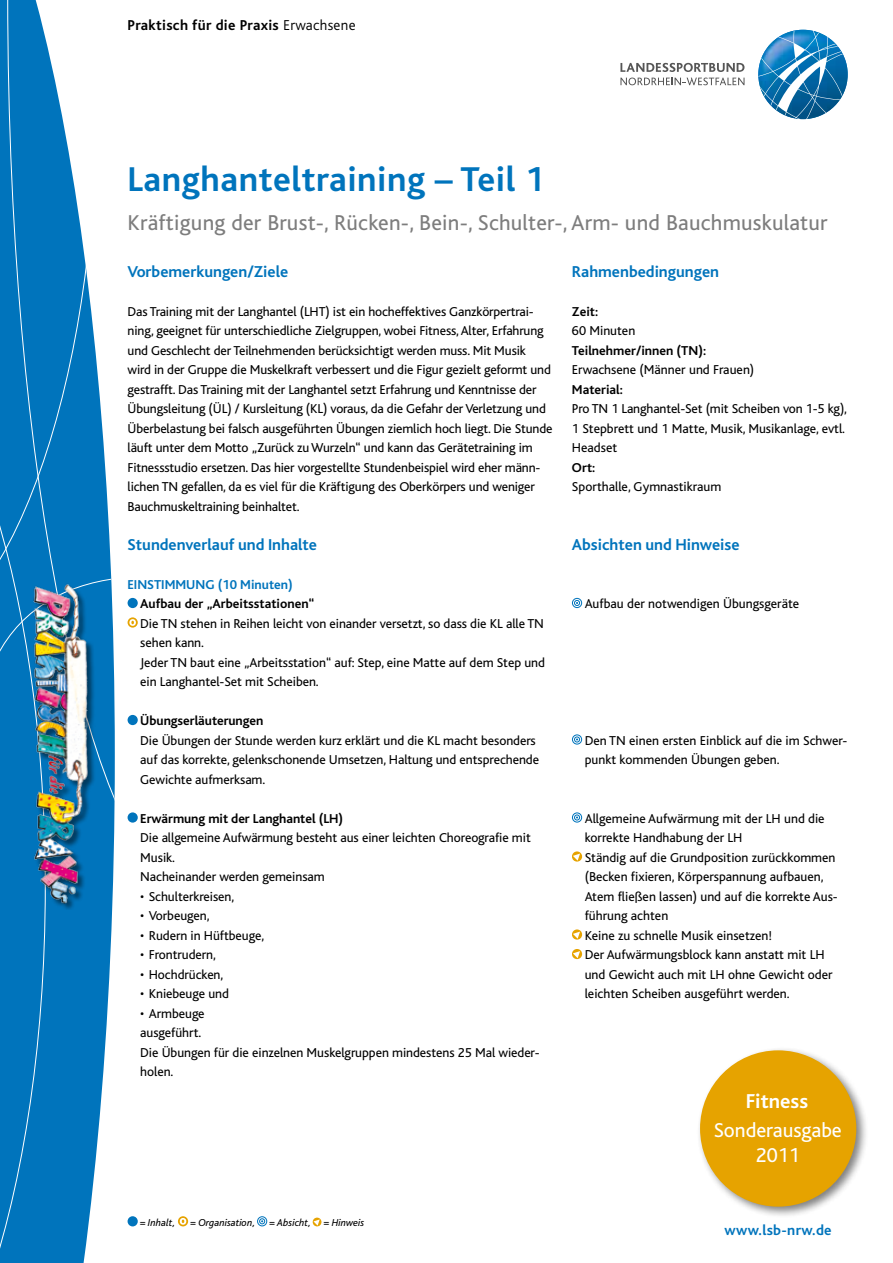
<style>
.page{position:relative;width:893px;height:1263px;background:#fff}
.page>*{position:absolute;margin:0;border:0;box-sizing:border-box;transform-origin:0 0}
.t1{font:700 36px "Bliss";letter-spacing:.015em;color:#0074bc}
.t2{font:22.5px "Bliss";letter-spacing:.01em;color:#7d7d7d}
.t3{font:21px/25.2px "Bliss";color:#fff;text-align:center}
.t4{font:700 21px "Bliss";color:#fff}
.t5{font:700 16.5px "Bliss";color:#0074bc}
.t6{font:700 15px "Bliss";letter-spacing:.02em;color:#000}
.t7{font:700 15px "Bliss";letter-spacing:.02em;color:#0074bc}
.t8{font:13.5px/19.5px "Bliss";letter-spacing:-.005em;color:#000}
.t9{font:700 13.5px "Bliss";color:#000}
.t10{font:700 13.5px "Bliss";color:#0074bc}
.t11{font:italic 10.5px "Bliss";color:#000}
.s1{font-weight:300}
</style>
<div class="page">
<div style="left:128px;top:598px;width:10px;height:10px;background:#0074bc;border-radius:50%"></div>
<svg style="left:128px;top:617px;width:10px;height:11px"></svg>
<svg style="left:129px;top:619px;width:7px;height:7px"></svg>
<div style="left:128px;top:715px;width:10px;height:10px;background:#0074bc;border-radius:50%"></div>
<div style="left:128px;top:812px;width:10px;height:11px;background:#0074bc;border-radius:50%"></div>
<svg style="left:620px;top:63px;width:124px;height:9px"></svg>
<svg style="left:620px;top:78px;width:124px;height:7px"></svg>
<svg style="left:758px;top:30px;width:90px;height:89px"></svg>
<div style="left:128px;top:1216px;width:10px;height:10px;background:#0074bc;border-radius:50%"></div>
<svg style="left:178px;top:1216px;width:10px;height:10px"></svg>
<svg style="left:180px;top:1218px;width:6px;height:7px"></svg>
<svg style="left:257px;top:1216px;width:10px;height:10px"></svg>
<svg style="left:312px;top:1217px;width:10px;height:10px"></svg>
<svg style="left:572px;top:598px;width:10px;height:10px"></svg>
<svg style="left:572px;top:734px;width:10px;height:11px"></svg>
<svg style="left:572px;top:812px;width:10px;height:11px"></svg>
<svg style="left:572px;top:851px;width:11px;height:11px"></svg>
<svg style="left:572px;top:929px;width:11px;height:11px"></svg>
<svg style="left:572px;top:949px;width:11px;height:11px"></svg>
<svg style="left:0;top:0;width:90px;height:301px"></svg>
<svg style="left:0;top:301px;width:115px;height:962px;background:#1e84c3"></svg>
<div style="left:35px;top:585px;width:61px;height:324px;background:#000;opacity:.5"></div>
<img style="left:26px;top:574px;width:62px;height:335px">
<div style="left:696px;top:1046px;width:173px;height:173px;background:#000;opacity:.5"></div>
<div style="left:701px;top:1051px;width:154px;height:154px;background:#e6a300;border-radius:50%"></div>
<p class="t6" style="left:128px;top:18px;width:230px">Praktisch für die Praxis <span class="s1">Erwachsene</span></p>
<h1 class="t1" style="left:128px;top:160px;width:419px">Langhanteltraining – Teil 1</h1>
<h2 class="t2" style="left:128px;top:210px;width:702px">Kräftigung der Brust-, Rücken-, Bein-, Schulter-, Arm- und Bauchmuskulatur</h2>
<p class="t5" style="left:128px;top:263px;width:162px">Vorbemerkungen/Ziele</p>
<p class="t8" style="left:128px;top:302px;width:426px">Das Training mit der Langhantel (LHT) ist ein hocheffektives Ganzkörpertrai&shy;ning, geeignet für unterschiedliche Zielgruppen, wobei Fitness, Alter, Erfahrung und Geschlecht der Teilnehmenden berücksichtigt werden muss. Mit Musik wird in der Gruppe die Muskelkraft verbessert und die Figur gezielt geformt und gestrafft. Das Training mit der Langhantel setzt Erfahrung und Kenntnisse der Übungsleitung (ÜL) / Kursleitung (KL) voraus, da die Gefahr der Verletzung und Überbelastung bei falsch ausgeführten Übungen ziemlich hoch liegt. Die Stunde läuft unter dem Motto „Zurück zu Wurzeln“ und kann das Gerätetraining im Fitnessstudio ersetzen. Das hier vorgestellte Stundenbeispiel wird eher männ&shy;lichen TN gefallen, da es viel für die Kräftigung des Oberkörpers und weniger Bauchmuskeltraining beinhaltet.</p>
<p class="t5" style="left:128px;top:536px;width:191px">Stundenverlauf und Inhalte</p>
<p class="t10" style="left:128px;top:577px;width:167px">EINSTIMMUNG (10 Minuten)</p>
<p class="t9" style="left:140px;top:597px;width:175px">Aufbau der „Arbeitsstationen“</p>
<p class="t8" style="left:140px;top:614px;width:406px">Die TN stehen in Reihen leicht von einander versetzt, so dass die KL alle TN sehen kann.<br>Jeder TN baut eine „Arbeitsstation“ auf: Step, eine Matte auf dem Step und ein Langhantel-Set mit Scheiben.</p>
<p class="t9" style="left:140px;top:714px;width:124px">Übungserläuterungen</p>
<p class="t8" style="left:140px;top:731px;width:400px">Die Übungen der Stunde werden kurz erklärt und die KL macht besonders auf das korrekte, gelenkschonende Umsetzen, Haltung und entsprechende<br>Gewichte aufmerksam.</p>
<p class="t9" style="left:140px;top:811px;width:204px">Erwärmung mit der Langhantel (LH)</p>
<p class="t8" style="left:140px;top:828px;width:392px">Die allgemeine Aufwärmung besteht aus einer leichten Choreografie mit<br>Musik.<br>Nacheinander werden gemeinsam</p>
<p class="t8" style="left:140px;top:887px;width:96px">• Schulterkreisen,</p>
<p class="t8" style="left:140px;top:906px;width:71px">• Vorbeugen,</p>
<p class="t8" style="left:140px;top:926px;width:125px">• Rudern in Hüftbeuge,</p>
<p class="t8" style="left:140px;top:945px;width:77px">• Frontrudern,</p>
<p class="t8" style="left:140px;top:965px;width:85px">• Hochdrücken,</p>
<p class="t8" style="left:140px;top:984px;width:90px">• Kniebeuge und</p>
<p class="t8" style="left:140px;top:1004px;width:401px">• Armbeuge<br>ausgeführt.<br>Die Übungen für die einzelnen Muskelgruppen mindestens 25 Mal wieder&shy;holen.</p>
<p class="t5" style="left:572px;top:263px;width:149px">Rahmenbedingungen</p>
<p class="t9" style="left:572px;top:304px;width:28px">Zeit:</p>
<p class="t8" style="left:572px;top:321px;width:65px">60 Minuten</p>
<p class="t9" style="left:572px;top:343px;width:136px">Teilnehmer/innen (TN):</p>
<p class="t8" style="left:572px;top:360px;width:184px">Erwachsene (Männer und Frauen)</p>
<p class="t9" style="left:572px;top:382px;width:53px">Material:</p>
<p class="t8" style="left:572px;top:399px;width:277px">Pro TN 1 Langhantel-Set (mit Scheiben von 1-5 kg),<br>1 Stepbrett und 1 Matte, Musik, Musikanlage, evtl.<br>Headset</p>
<p class="t9" style="left:572px;top:460px;width:25px">Ort:</p>
<p class="t8" style="left:572px;top:477px;width:151px">Sporthalle, Gymnastikraum</p>
<p class="t5" style="left:572px;top:536px;width:169px">Absichten und Hinweise</p>
<p class="t8" style="left:585px;top:594px;width:216px">Aufbau der notwendigen Übungsgeräte</p>
<p class="t8" style="left:585px;top:731px;width:264px">Den TN einen ersten Einblick auf die im Schwer&shy;punkt kommenden Übungen geben.</p>
<p class="t8" style="left:585px;top:809px;width:255px">Allgemeine Aufwärmung mit der LH und die korrekte Handhabung der LH<br>Ständig auf die Grundposition zurückkommen (Becken fixieren, Körperspannung aufbauen, Atem fließen lassen) und auf die korrekte Aus&shy;führung achten<br>Keine zu schnelle Musik einsetzen!<br>Der Aufwärmungsblock kann anstatt mit LH und Gewicht auch mit LH ohne Gewicht oder leichten Scheiben ausgeführt werden.</p>
<h3 class="t4" style="left:746px;top:1090px;width:64px">Fitness</h3>
<h3 class="t3" style="left:714px;top:1118px;width:130px">Sonderausgabe<br>2011</h3>
<p class="t11" style="left:140px;top:1217px;width:37px">= Inhalt,</p>
<p class="t11" style="left:190px;top:1217px;width:67px">= Organisation,</p>
<p class="t11" style="left:269px;top:1217px;width:96px">= Absicht, = Hinweis</p>
<p class="t7" style="left:725px;top:1222px;width:109px">www.lsb-nrw.de</p>
</div>
